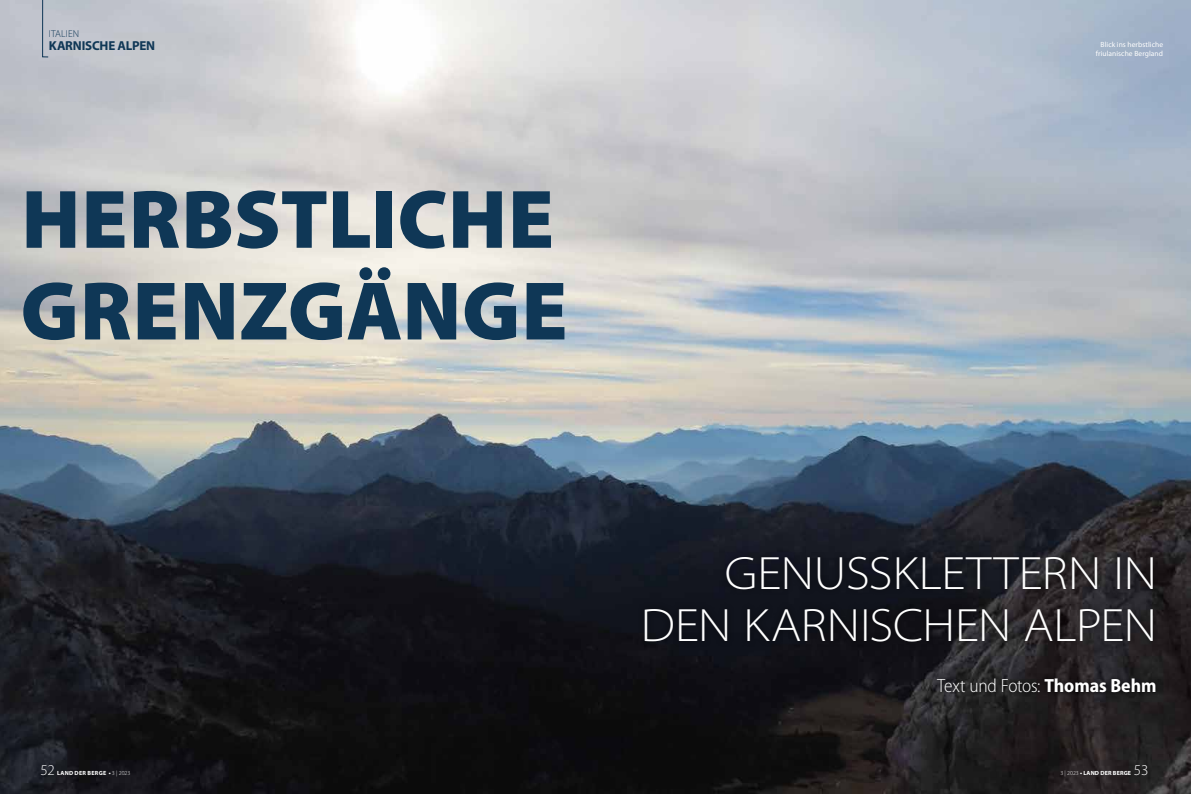
<style>
.page{position:relative;width:1191px;height:794px;background:#fff}
.page>*{position:absolute;margin:0;border:0;box-sizing:border-box;transform-origin:0 0}
.t1{font:900 83.7px/91.7px "Myriad Pro";letter-spacing:.005em;color:#0f3756}
.t2{font:300 semi-expanded 47px/52px "Myriad Pro";letter-spacing:-.005em;color:#fff;text-align:right}
.t3{font:300 semi-condensed 19.1px "Myriad Pro";letter-spacing:-.015em;color:#fff}
.t4{font:300 15px "Myriad Pro";color:#fff}
.t5{font:700 13px "Myriad Pro";letter-spacing:-.015em;color:#0f3756}
.t6{font:300 10px "Myriad Pro";letter-spacing:.015em;color:#0f3756}
.t7{font:7.5px/9px "Myriad Pro";letter-spacing:.01em;color:#fff;text-align:right}
.t8{font:700 6px "Myriad Pro";letter-spacing:.03em;color:#fff}
.s1{font-weight:700}
.s2{font-weight:300}
</style>
<div class="page">
<img style="left:0;top:0;width:1191px;height:794px">
<svg style="left:42px;top:0;width:7px;height:57px"></svg>
<div style="left:638px;top:550px;width:522px;height:98px;background:#000;opacity:.62"></div>
<svg style="left:931px;top:673px;width:230px;height:25px;background:#201f21"></svg>
<h3 class="t6" style="left:49px;top:27px;width:32px">ITALIEN</h3>
<h3 class="t5" style="left:49px;top:37px;width:108px">KARNISCHE ALPEN</h3>
<h1 class="t1" style="left:20px;top:174px;width:548px">HERBSTLICHE<br>GRENZGÄNGE</h1>
<p class="t7" style="left:1095px;top:39px;width:69px">Blick ins herbstliche friulanische Bergland</p>
<h2 class="t2" style="left:641px;top:548px;width:518px">GENUSSKLETTERN IN<br>DEN KARNISCHEN ALPEN</h2>
<h3 class="t3" style="left:937px;top:675px;width:221px">Text und Fotos: <span class="s1">Thomas Behm</span></h3>
<h3 class="t4" style="left:41px;top:760px;width:16px">52</h3>
<p class="t8" style="left:57px;top:769px;width:75px">LAND DER BERGE • <span class="s2">3 | 2023</span></p>
<p class="t8" style="left:1060px;top:769px;width:72px"><span class="s2">3 | 2023</span> • LAND DER BERGE</p>
<h3 class="t4" style="left:1133px;top:760px;width:16px">53</h3>
</div>
